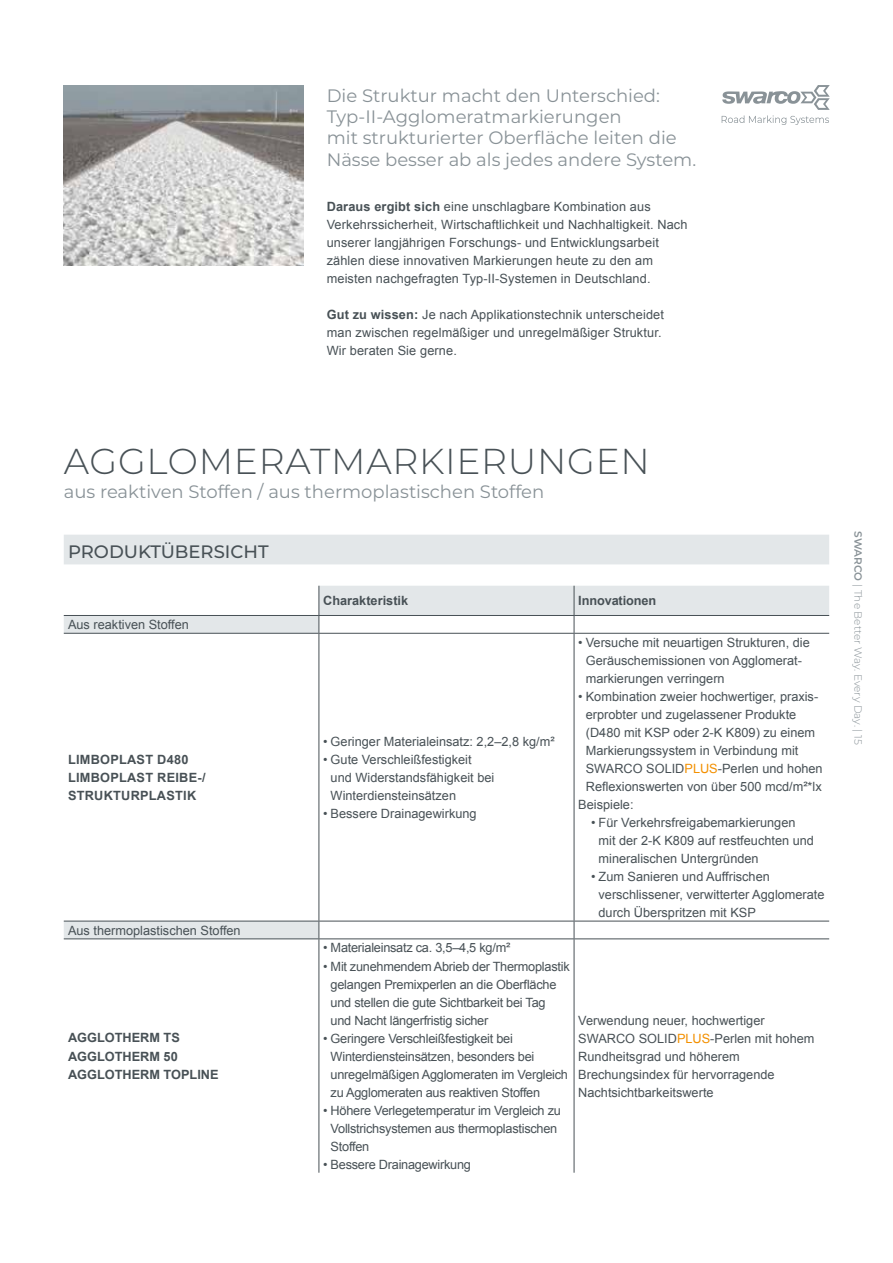
<style>
.page{position:relative;width:893px;height:1263px;background:#fff}
.page>*{position:absolute;margin:0;border:0;box-sizing:border-box;transform-origin:0 0}
.t1{font:300 36px "Montserrat";letter-spacing:.02em;color:#485156}
.t2{font:18px/21px "Montserrat";color:#899297}
.t3{font:500 18px "Montserrat";color:#485156}
.t4{font:12.75px/18px "Arial";color:#485156}
.t5{font:12.75px/18px "Arial";letter-spacing:-.02em;color:#485156}
.t6{font:700 12.75px/18px "Arial";color:#485156}
.t7{font:700 12.75px/18px "Arial";letter-spacing:.02em;color:#485156}
.t8{font:300 10.5px "Montserrat";color:#899297}
.s1{font-weight:700}
.s2{color:#f39000}
.s3{font-weight:600}
</style>
<div class="page">
<img style="left:64px;top:85px;width:239px;height:180px">
<svg style="left:722px;top:85px;width:108px;height:40px"></svg>
<svg style="left:64px;top:535px;width:765px;height:403px"></svg>
<hr style="left:64px;top:615px;width:255px;height:1px;background:#485156">
<hr style="left:319px;top:615px;width:255px;height:1px;background:#485156">
<svg style="left:319px;top:586px;width:1px;height:47px"></svg>
<hr style="left:574px;top:615px;width:255px;height:1px;background:#485156">
<svg style="left:574px;top:586px;width:1px;height:47px"></svg>
<hr style="left:64px;top:633px;width:255px;height:1px;background:#485156">
<hr style="left:319px;top:633px;width:255px;height:1px;background:#485156">
<hr style="left:319px;top:634px;width:1px;height:287px;background:#485156">
<hr style="left:574px;top:633px;width:255px;height:1px;background:#485156">
<hr style="left:574px;top:634px;width:1px;height:287px;background:#485156">
<svg style="left:319px;top:922px;width:1px;height:16px"></svg>
<svg style="left:574px;top:922px;width:1px;height:16px"></svg>
<hr style="left:319px;top:939px;width:1px;height:234px;background:#485156">
<hr style="left:574px;top:939px;width:1px;height:234px;background:#485156">
<hr style="left:64px;top:921px;width:255px;height:1px;background:#485156">
<hr style="left:319px;top:921px;width:255px;height:1px;background:#485156">
<hr style="left:574px;top:921px;width:255px;height:1px;background:#485156">
<hr style="left:64px;top:938px;width:255px;height:1px;background:#485156">
<hr style="left:319px;top:938px;width:255px;height:1px;background:#485156">
<hr style="left:574px;top:938px;width:255px;height:1px;background:#485156">
<h2 class="t2" style="left:327px;top:85px;width:371px">Die Struktur macht den Unterschied:<br>Typ-II-Agglomeratmarkierungen<br>mit strukturierter Oberfläche leiten die Nässe besser ab als jedes andere System.</h2>
<p class="t4" style="left:327px;top:198px;width:362px"><span class="s1">Daraus ergibt sich</span> eine unschlagbare Kombination aus Verkehrssicherheit, Wirtschaftlichkeit und Nachhaltigkeit. Nach unserer langjährigen Forschungs- und Entwicklungsarbeit zählen diese innovativen Markierungen heute zu den am meisten nachgefragten Typ-II-Systemen in Deutschland.</p>
<p class="t4" style="left:327px;top:306px;width:339px"><span class="s1">Gut zu wissen:</span> Je nach Applikationstechnik unterscheidet man zwischen regelmäßiger und unregelmäßiger Struktur.<br>Wir beraten Sie gerne.</p>
<h1 class="t1" style="left:64px;top:437px;width:588px">AGGLOMERATMARKIERUNGEN</h1>
<h2 class="t2" style="left:64px;top:481px;width:482px">aus reaktiven Stoffen / aus thermoplastischen Stoffen</h2>
<h2 class="t3" style="left:68px;top:539px;width:202px">PRODUKTÜBERSICHT</h2>
<p class="t4" style="left:68px;top:616px;width:122px">Aus reaktiven Stoffen</p>
<p class="t7" style="left:68px;top:751px;width:139px">LIMBOPLAST D480<br>LIMBOPLAST REIBE-/<br>STRUKTURPLASTIK</p>
<p class="t4" style="left:68px;top:921px;width:174px">Aus thermoplastischen Stoffen</p>
<p class="t6" style="left:68px;top:1029px;width:152px">AGGLOTHERM TS<br>AGGLOTHERM 50<br>AGGLOTHERM TOPLINE</p>
<p class="t6" style="left:323px;top:592px;width:87px">Charakteristik</p>
<p class="t6" style="left:578px;top:592px;width:79px">Innovationen</p>
<p class="t4" style="left:323px;top:732px;width:233px">• Geringer Materialeinsatz: 2,2–2,8 kg/m²</p>
<p class="t4" style="left:331px;top:750px;width:165px;text-indent:-7px">• Gute Verschleißfestigkeit und Widerstandsfähigkeit bei<br>Winterdiensteinsätzen</p>
<p class="t4" style="left:323px;top:804px;width:155px">• Bessere Drainagewirkung</p>
<p class="t4" style="left:586px;top:633px;width:225px;text-indent:-7px">• Versuche mit neuartigen Strukturen, die<br>Geräuschemissionen von Agglomerat&shy;markierungen verringern</p>
<p class="t4" style="left:578px;top:687px;width:241px">• Kombination zweier hochwertiger, praxis-</p>
<p class="t4" style="left:586px;top:705px;width:212px">erprobter und zugelassener Produkte</p>
<p class="t4" style="left:586px;top:723px;width:231px">(D480 mit KSP oder 2-K K809) zu einem</p>
<p class="t4" style="left:586px;top:741px;width:214px">Markierungssystem in Verbindung mit</p>
<p class="t4" style="left:586px;top:759px;width:238px">SWARCO SOLID<span class="s2">PLUS</span>-Perlen und hohen</p>
<p class="t4" style="left:586px;top:777px;width:237px">Reflexionswerten von über 500 mcd/m²*lx</p>
<p class="t4" style="left:578px;top:795px;width:57px">Beispiele:</p>
<p class="t4" style="left:598px;top:813px;width:217px;text-indent:-7px">• Für Verkehrsfreigabemarkierungen mit der 2-K K809 auf restfeuchten und mineralischen Untergründen</p>
<p class="t4" style="left:598px;top:867px;width:228px;text-indent:-7px">• Zum Sanieren und Auffrischen verschlissener, verwitterter Agglomerate durch Überspritzen mit KSP</p>
<p class="t5" style="left:323px;top:939px;width:189px">• Materialeinsatz ca. 3,5–4,5 kg/m²</p>
<p class="t5" style="left:331px;top:957px;width:241px;text-indent:-7px">• Mit zunehmendem Abrieb der Thermoplastik gelangen Premixperlen an die Oberfläche und stellen die gute Sichtbarkeit bei Tag<br>und Nacht längerfristig sicher</p>
<p class="t5" style="left:331px;top:1029px;width:239px;text-indent:-7px">• Geringere Verschleißfestigkeit bei Winterdiensteinsätzen, besonders bei unregelmäßigen Agglomeraten im Vergleich zu Agglomeraten aus reaktiven Stoffen</p>
<p class="t5" style="left:331px;top:1101px;width:232px;text-indent:-7px">• Höhere Verlegetemperatur im Vergleich zu<br>Vollstrichsystemen aus thermoplastischen<br>Stoffen</p>
<p class="t5" style="left:323px;top:1155px;width:149px">• Bessere Drainagewirkung</p>
<p class="t4" style="left:578px;top:1011px;width:238px">Verwendung neuer, hochwertiger<br>SWARCO SOLID<span class="s2">PLUS</span>-Perlen mit hohem<br>Rundheitsgrad und höherem<br>Brechungsindex für hervorragende<br>Nachtsichtbarkeitswerte</p>
<p class="t8" style="left:865px;top:531px;width:215px;rotate:90deg"><span class="s3">SWARCO</span> | The Better Way. Every Day. | 15</p>
</div>
